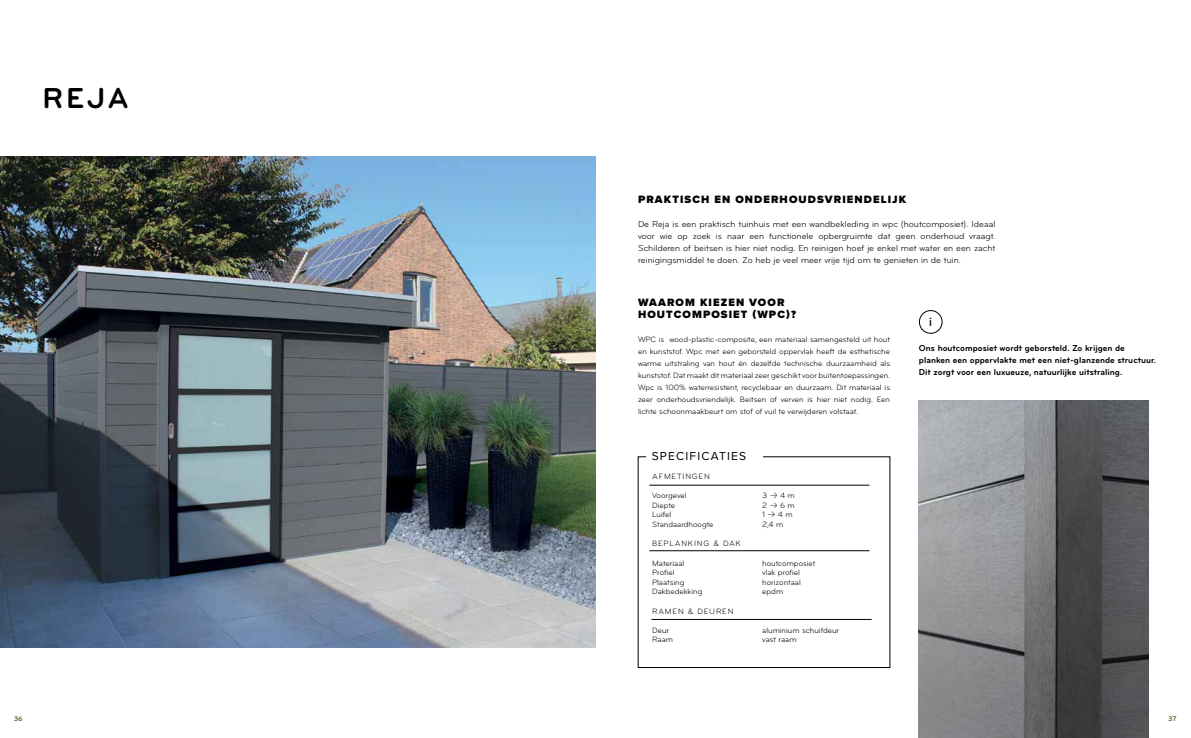
<style>
.page{position:relative;width:1191px;height:738px;background:#fff}
.page>*{position:absolute;margin:0;border:0;box-sizing:border-box;transform-origin:0 0}
.t1{font:700 30px "Bryant Pro";color:#000}
.t2{font:12px "Proxima Nova";letter-spacing:.1em;color:#000}
.t3{font:600 12px "Proxima Nova";color:#000}
.t4{font:900 11px/12px "Proxima Nova";letter-spacing:.1em;color:#000}
.t5{font:9px/12px "Bryant Pro";color:#000;text-align:justify}
.t6{font:700 9px/12px "Bryant Pro";color:#000}
.t7{font:8px/12px "Bryant Pro";color:#000;text-align:justify}
.t8{font:8px "Bryant Pro";letter-spacing:.1em;color:#000}
.t9{font:700 7px "Bryant Pro";color:#4f6526}
</style>
<div class="page">
<img style="left:0;top:156px;width:595px;height:490px">
<img style="left:919px;top:400px;width:229px;height:337px">
<div style="left:919px;top:310px;width:23px;height:23px;border:1px solid #000;border-radius:50%"></div>
<hr style="left:649px;top:550px;width:220px;height:1px;background:#000">
<hr style="left:651px;top:618px;width:220px;height:1px;background:#000">
<hr style="left:649px;top:484px;width:220px;height:1px;background:#000">
<h1 class="t1" style="left:43px;top:79px;width:88px">REJA</h1>
<h3 class="t4" style="left:638px;top:193px;width:270px">PRAKTISCH EN ONDERHOUDSVRIENDELIJK</h3>
<p class="t5" style="left:638px;top:218px;width:359px">De Reja is een praktisch tuinhuis met een wandbekleding in wpc (houtcomposiet). Ideaal voor wie op zoek is naar een functionele opbergruimte dat geen onderhoud vraagt.<br>Schilderen of beitsen is hier niet nodig. En reinigen hoef je enkel met water en een zacht reinigingsmiddel te doen. Zo heb je veel meer vrije tijd om te genieten in de tuin.</p>
<h3 class="t4" style="left:638px;top:296px;width:159px">WAAROM KIEZEN VOOR<br>HOUTCOMPOSIET (WPC)?</h3>
<p class="t7" style="left:638px;top:333px;width:253px">WPC is wood-plastic-composite, een materiaal samengesteld uit hout en kunststof. Wpc met een geborsteld oppervlak heeft de esthetische warme uitstraling van hout én dezelfde technische duurzaamheid als kunststof. Dat maakt dit materiaal zeer geschikt voor buitentoepassingen.<br>Wpc is 100% waterresistent, recyclebaar en duurzaam. Dit materiaal is zeer onderhoudsvriendelijk. Beitsen of verven is hier niet nodig. Een lichte schoonmaakbeurt om stof of vuil te verwijderen volstaat.</p>
<h2 class="t2" style="left:651px;top:446px;width:96px">SPECIFICATIES</h2>
<p class="t8" style="left:652px;top:471px;width:59px">AFMETINGEN</p>
<p class="t7" style="left:652px;top:489px;width:36px">Voorgevel</p>
<p class="t7" style="left:762px;top:489px;width:34px">3 b 4 m</p>
<p class="t7" style="left:652px;top:499px;width:25px">Diepte</p>
<p class="t7" style="left:762px;top:499px;width:34px">2 b 6 m</p>
<p class="t7" style="left:652px;top:508px;width:21px">Luifel</p>
<p class="t7" style="left:762px;top:508px;width:32px">1 b 4 m</p>
<p class="t7" style="left:652px;top:518px;width:63px">Standaardhoogte</p>
<p class="t7" style="left:762px;top:518px;width:23px">2,4 m</p>
<p class="t8" style="left:652px;top:538px;width:90px">BEPLANKING &amp; DAK</p>
<p class="t7" style="left:652px;top:556px;width:34px">Materiaal</p>
<p class="t7" style="left:762px;top:556px;width:55px">houtcomposiet</p>
<p class="t7" style="left:652px;top:566px;width:24px">Profiel</p>
<p class="t7" style="left:762px;top:566px;width:39px">vlak profiel</p>
<p class="t7" style="left:652px;top:575px;width:34px">Plaatsing</p>
<p class="t7" style="left:762px;top:575px;width:40px">horizontaal</p>
<p class="t7" style="left:652px;top:585px;width:52px">Dakbedekking</p>
<p class="t7" style="left:762px;top:585px;width:22px">epdm</p>
<p class="t8" style="left:652px;top:605px;width:83px">RAMEN &amp; DEUREN</p>
<p class="t7" style="left:652px;top:623px;width:18px">Deur</p>
<p class="t7" style="left:762px;top:623px;width:78px">aluminium schuifdeur</p>
<p class="t7" style="left:652px;top:633px;width:22px">Raam</p>
<p class="t7" style="left:762px;top:633px;width:36px">vast raam</p>
<h2 class="t3" style="left:929px;top:312px;width:4px">i</h2>
<p class="t6" style="left:919px;top:341px;width:239px">Ons houtcomposiet wordt geborsteld. Zo krijgen de planken een oppervlakte met een niet-glanzende structuur.<br>Dit zorgt voor een luxueuze, natuurlijke uitstraling.</p>
<p class="t9" style="left:14px;top:713px;width:10px">36</p>
<p class="t9" style="left:1168px;top:713px;width:10px">37</p>
</div>
